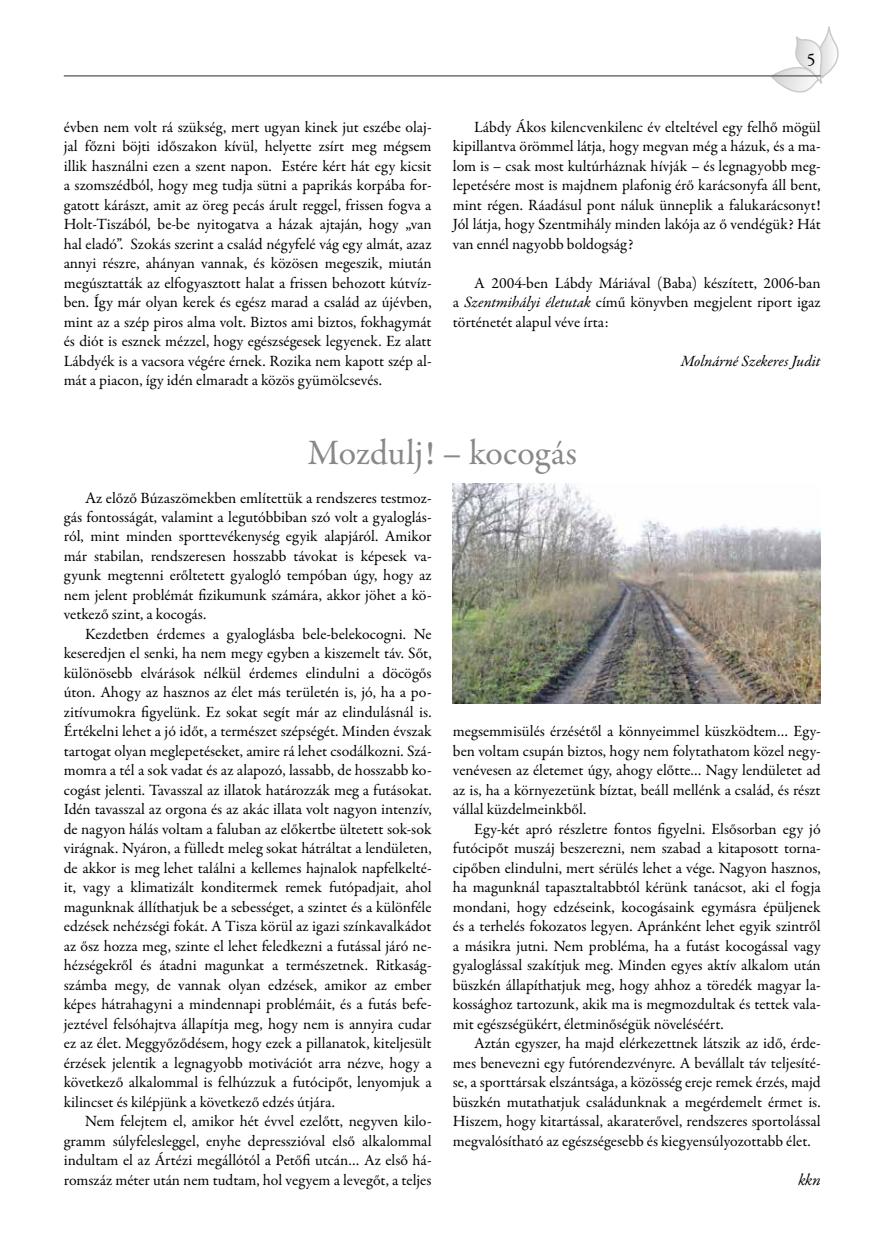
<style>
.page{position:relative;width:893px;height:1260px;background:#fff}
.page>*{position:absolute;margin:0;border:0;box-sizing:border-box;transform-origin:0 0}
.t1{font:36px "Garamond Premr Pro";color:#87888a}
.t2{font:18px "Garamond Premr Pro";color:#000}
.t3{font:italic 16.5px "Garamond Premr Pro";color:#000}
.t4{font:15.75px/19.5px "Garamond Premr Pro";color:#000;text-align:justify}
.t5{font:italic 15.75px "Garamond Premr Pro";letter-spacing:-.005em;color:#000}
.s1{font-style:italic}
.s2{font-size:16.5px}
</style>
<div class="page">
<svg style="left:771px;top:27px;width:68px;height:66px"></svg>
<hr style="left:64px;top:75px;width:757px;height:2px;background:#707172">
<img style="left:453px;top:483px;width:368px;height:221px">
<p class="t2" style="left:807px;top:48px;width:10px">5</p>
<p class="t4" style="left:64px;top:118px;width:369px">évben nem volt rá szükség, mert ugyan kinek jut eszébe olaj&shy;jal főzni böjti időszakon kívül, helyette zsírt meg mégsem illik használni ezen a szent napon. Estére kért hát egy kicsit a szomszédból, hogy meg tudja sütni a paprikás korpába for&shy;gatott kárászt, amit az öreg pecás árult reggel, frissen fogva a Holt-Tiszából, be-be nyitogatva a házak ajtaján, hogy „van hal eladó”. Szokás szerint a család négyfelé vág egy almát, azaz annyi részre, ahányan vannak, és közösen megeszik, miután megúsztatták az elfogyasztott halat a frissen behozott kútvíz&shy;ben. Így már olyan kerek és egész marad a család az újévben, mint az a szép piros alma volt. Biztos ami biztos, fokhagymát és diót is esznek mézzel, hogy egészségesek legyenek. Ez alatt Lábdyék is a vacsora végére érnek. Rozika nem kapott szép al&shy;mát a piacon, így idén elmaradt a közös gyümölcsevés.</p>
<p class="t4" style="left:453px;top:118px;width:369px;text-indent:21px">Lábdy Ákos kilencvenkilenc év elteltével egy felhő mögül kipillantva örömmel látja, hogy megvan még a házuk, és a ma&shy;lom is – csak most kultúrháznak hívják – és legnagyobb meg&shy;lepetésére most is majdnem plafonig érő karácsonyfa áll bent, mint régen. Ráadásul pont náluk ünneplik a falukarácsonyt!<br>Jól látja, hogy Szentmihály minden lakója az ő vendégük? Hát van ennél nagyobb boldogság?</p>
<p class="t4" style="left:453px;top:274px;width:369px;text-indent:21px">A 2004-ben Lábdy Máriával (Baba) készített, 2006-ban a <span class="s1">Szentmihályi életutak</span> című könyvben megjelent riport igaz történetét alapul véve írta:</p>
<p class="t5" style="left:681px;top:351px;width:142px">Molnárné Szekeres Judit</p>
<h1 class="t1" style="left:308px;top:430px;width:271px">Mozdulj! – kocogás</h1>
<p class="t4" style="left:64px;top:488px;width:369px;text-indent:21px"><span class="s2">A</span>z előző Búzaszömekben említettük a rendszeres testmoz&shy;gás fontosságát, valamint a legutóbbiban szó volt a gyaloglás&shy;ról, mint minden sporttevékenység egyik alapjáról. Amikor már stabilan, rendszeresen hosszabb távokat is képesek va&shy;gyunk megtenni erőltetett gyalogló tempóban úgy, hogy az nem jelent problémát fizikumunk számára, akkor jöhet a kö&shy;vetkező szint, a kocogás.</p>
<p class="t4" style="left:64px;top:625px;width:369px;text-indent:21px">Kezdetben érdemes a gyaloglásba bele-belekocogni. Ne keseredjen el senki, ha nem megy egyben a kiszemelt táv. Sőt, különösebb elvárások nélkül érdemes elindulni a döcögős úton. Ahogy az hasznos az élet más területén is, jó, ha a po&shy;zitívumokra figyelünk. Ez sokat segít már az elindulásnál is.<br>Értékelni lehet a jó időt, a természet szépségét. Minden évszak tartogat olyan meglepetéseket, amire rá lehet csodálkozni. Szá&shy;momra a tél a sok vadat és az alapozó, lassabb, de hosszabb ko&shy;cogást jelenti. Tavasszal az illatok határozzák meg a futásokat.<br>Idén tavasszal az orgona és az akác illata volt nagyon intenzív, de nagyon hálás voltam a faluban az előkertbe ültetett sok-sok virágnak. Nyáron, a fülledt meleg sokat hátráltat a lendületen, de akkor is meg lehet találni a kellemes hajnalok napfelkelté&shy;it, vagy a klimatizált konditermek remek futópadjait, ahol magunknak állíthatjuk be a sebességet, a szintet és a különféle edzések nehézségi fokát. A Tisza körül az igazi színkavalkádot az ősz hozza meg, szinte el lehet feledkezni a futással járó ne&shy;hézségekről és átadni magunkat a természetnek. Ritkaság&shy;számba megy, de vannak olyan edzések, amikor az ember képes hátrahagyni a mindennapi problémáit, és a futás befe&shy;jeztével felsóhajtva állapítja meg, hogy nem is annyira cudar ez az élet. Meggyőződésem, hogy ezek a pillanatok, kiteljesült érzések jelentik a legnagyobb motivációt arra nézve, hogy a következő alkalommal is felhúzzuk a futócipőt, lenyomjuk a kilincset és kilépjünk a következő edzés útjára.</p>
<p class="t4" style="left:64px;top:1112px;width:369px;text-indent:21px">Nem felejtem el, amikor hét évvel ezelőtt, negyven kilo&shy;gramm súlyfelesleggel, enyhe depresszióval első alkalommal indultam el az Ártézi megállótól a Petőfi utcán… Az első há&shy;romszáz méter után nem tudtam, hol vegyem a levegőt, a teljes</p>
<p class="t4" style="left:453px;top:722px;width:369px">megsemmisülés érzésétől a könnyeimmel küszködtem… Egy&shy;ben voltam csupán biztos, hogy nem folytathatom közel negy&shy;venévesen az életemet úgy, ahogy előtte… Nagy lendületet ad az is, ha a környezetünk bíztat, beáll mellénk a család, és részt vállal küzdelmeinkből.</p>
<p class="t4" style="left:453px;top:820px;width:369px;text-indent:21px">Egy-két apró részletre fontos figyelni. Elsősorban egy jó futócipőt muszáj beszerezni, nem szabad a kitaposott torna&shy;cipőben elindulni, mert sérülés lehet a vége. Nagyon hasznos, ha magunknál tapasztaltabbtól kérünk tanácsot, aki el fogja mondani, hogy edzéseink, kocogásaink egymásra épüljenek és a terhelés fokozatos legyen. Apránként lehet egyik szintről a másikra jutni. Nem probléma, ha a futást kocogással vagy gyaloglással szakítjuk meg. Minden egyes aktív alkalom után büszkén állapíthatjuk meg, hogy ahhoz a töredék magyar la&shy;kossághoz tartozunk, akik ma is megmozdultak és tettek vala&shy;mit egészségükért, életminőségük növeléséért.</p>
<p class="t4" style="left:453px;top:1034px;width:369px;text-indent:21px">Aztán egyszer, ha majd elérkezettnek látszik az idő, érde&shy;mes benevezni egy futórendezvényre. A bevállalt táv teljesíté&shy;se, a sporttársak elszántsága, a közösség ereje remek érzés, majd büszkén mutathatjuk családunknak a megérdemelt érmet is.<br>Hiszem, hogy kitartással, akaraterővel, rendszeres sportolással megvalósítható az egészségesebb és kiegyensúlyozottabb élet.</p>
<p class="t3" style="left:798px;top:1169px;width:24px">kkn</p>
</div>
